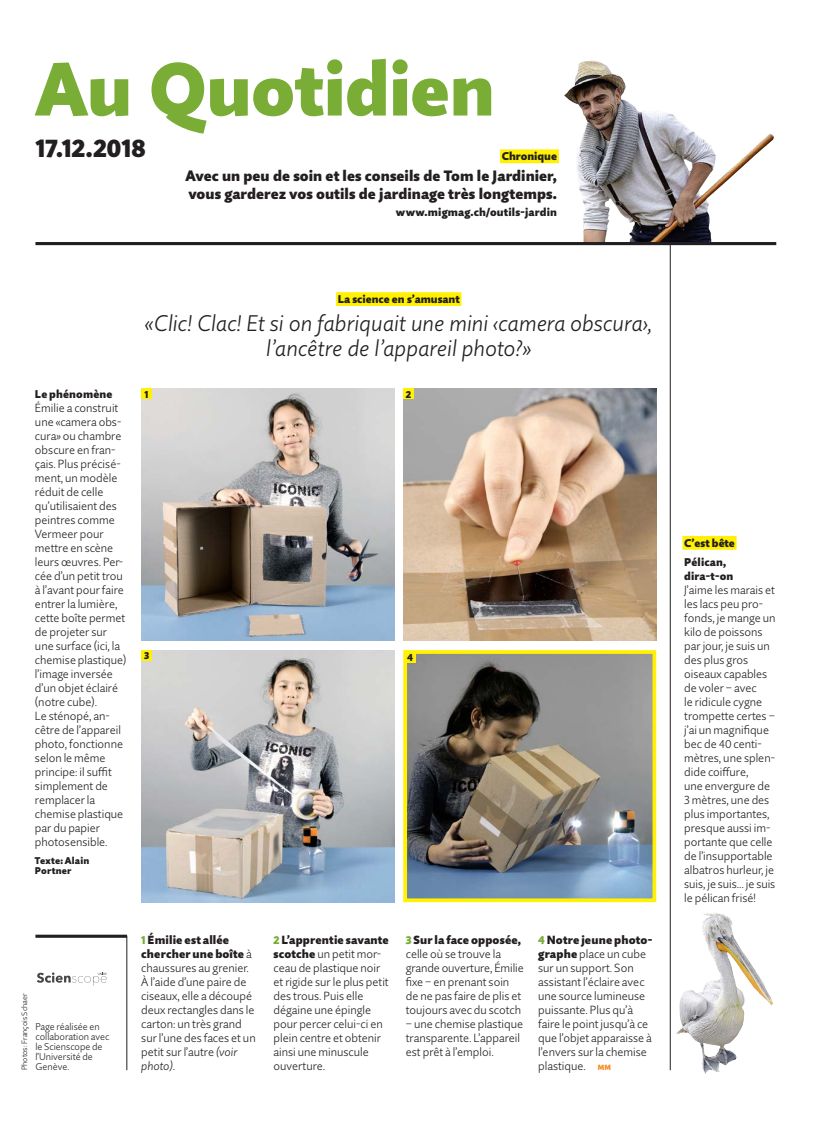
<style>
.page{position:relative;width:833px;height:1134px;background:#fff}
.page>*{position:absolute;margin:0;border:0;box-sizing:border-box;transform-origin:0 0}
._160_TI_60_QS_x04{font:900 75px "Quire Sans Pro";letter-spacing:-.01em;color:#79ad36}
._163_TI_20_QS_x04{font:900 25px "Quire Sans Pro";letter-spacing:-.005em;color:#231f20}
._192_TI_18_mager_ita{font:italic 300 22.5px/25px "Quire Sans Pro";color:#231f20;text-align:center}
._164_TI_12_QS_x04{font:900 15px/17.5px "Quire Sans Pro";letter-spacing:.005em;color:#231f20}
._252_LT_stumpf_QS_x0{font:300 11.75px/14px "Quire Sans Pro";color:#231f20}
._150_SM_QS_x03{font:900 11.25px "Quire Sans Pro";color:#231f20}
._252_LT_stumpf_QS_x0-2{font:900 11.25px/14px "Quire Sans Pro";letter-spacing:.015em;color:#231f20}
._164_TI_12_QS_x04-2{font:900 11.25px "Quire Sans Pro";letter-spacing:.015em;color:#231f20}
._250_ZT_QS_x09{font:900 10px "Quire Sans Pro";color:#231f20}
._330_Fussnote_QS_x13{font:300 9.75px/10px "Quire Sans Pro";color:#231f20}
._330_Fussnote_QS_x13-2{font:900 9.75px/10px "Quire Sans Pro";letter-spacing:.025em;color:#231f20}
._320_Byline_QS_x12{font:300 7.75px "Quire Sans Pro";color:#231f20}
.s1{font-style:italic}
.s2{font-weight:900;font-size:11.25px;color:#79ad36}
.s3{font-weight:900}
.s4{font-weight:900;font-size:7.5px;color:#f6891f}
.s5{font-size:11.5px}
</style>
<div class="page">
<img style="left:141px;top:389px;width:253px;height:252px">
<img style="left:141px;top:650px;width:253px;height:252px">
<img style="left:403px;top:389px;width:253px;height:252px">
<img style="left:408px;top:655px;width:243px;height:242px">
<div style="left:403px;top:650px;width:253px;height:252px;border:4px solid #fff101"></div>
<svg style="left:37px;top:972px;width:70px;height:14px"></svg>
<img style="left:557px;top:60px;width:217px;height:182px">
<div style="left:336px;top:292px;width:125px;height:14px;background:#fff101"></div>
<div style="left:141px;top:389px;width:11px;height:10px;background:#fff101"></div>
<div style="left:141px;top:650px;width:11px;height:11px;background:#fff101"></div>
<div style="left:403px;top:389px;width:11px;height:10px;background:#fff101"></div>
<div style="left:405px;top:652px;width:10px;height:10px;background:#fff101"></div>
<div style="left:682px;top:536px;width:54px;height:14px;background:#fff101"></div>
<hr style="left:35px;top:935px;width:92px;height:3px;background:#231f20">
<hr style="left:127px;top:936px;width:1px;height:134px;background:#231f20">
<div style="left:500px;top:149px;width:59px;height:14px;background:#fff101"></div>
<hr style="left:35px;top:242px;width:741px;height:3px;background:#231f20">
<hr style="left:670px;top:244px;width:1px;height:826px;background:#231f20">
<img style="left:676px;top:912px;width:97px;height:162px">
<p class="_160_TI_60_QS_x04" style="left:35px;top:41px;width:461px">Au Quotidien</p>
<p class="_163_TI_20_QS_x04" style="left:35px;top:132px;width:112px">17.12.2018</p>
<p class="_150_SM_QS_x03" style="left:502px;top:149px;width:57px">Chronique</p>
<p class="_164_TI_12_QS_x04" style="left:185px;top:167px;width:373px">Avec un peu de soin et les conseils de Tom le Jardinier, vous garderez vos outils de jardinage très longtemps.</p>
<p class="_164_TI_12_QS_x04-2" style="left:396px;top:205px;width:163px">www.migmag.ch/outils-jardin</p>
<p class="_252_LT_stumpf_QS_x0-2" style="left:35px;top:387px;width:79px">Le phénomène</p>
<p class="_252_LT_stumpf_QS_x0" style="left:35px;top:401px;width:93px">Émilie a construit une «camera obs&shy;cura<span class="s1">»</span> ou chambre obscure en fran&shy;çais. Plus précisé&shy;ment, un modèle réduit de celle qu’utilisaient des peintres comme<br>Vermeer pour mettre en scène leurs œuvres. Per&shy;cée d’un petit trou à l’avant pour faire entrer la lumière, cette boîte permet de projeter sur une surface (ici, la chemise plastique) l’image inversée d’un objet éclairé (notre cube).<br>Le sténopé, an&shy;cêtre de l’appareil photo, fonctionne selon le même principe: il suffit simplement de remplacer la chemise plastique par du papier photosensible.</p>
<p class="_330_Fussnote_QS_x13-2" style="left:35px;top:855px;width:56px">Texte: Alain<br>Portner</p>
<p class="_150_SM_QS_x03" style="left:338px;top:292px;width:123px">La science en s’amusant</p>
<p class="_192_TI_18_mager_ita" style="left:145px;top:310px;width:509px">«Clic! Clac! Et si on fabriquait une mini ‹camera obscura›, l’ancêtre de l’appareil photo?»</p>
<p class="_250_ZT_QS_x09" style="left:145px;top:388px;width:6px">1</p>
<p class="_250_ZT_QS_x09" style="left:406px;top:388px;width:7px">2</p>
<p class="_250_ZT_QS_x09" style="left:144px;top:649px;width:7px">3</p>
<p class="_250_ZT_QS_x09" style="left:407px;top:651px;width:7px">4</p>
<p class="_320_Byline_QS_x12" style="left:20px;top:1070px;width:78px;rotate:-90deg">Photos: François Schaer</p>
<p class="_330_Fussnote_QS_x13" style="left:35px;top:1022px;width:76px">Page réalisée en collaboration avec le Scienscope de l’Université de<br>Genève.</p>
<p class="_252_LT_stumpf_QS_x0" style="left:141px;top:933px;width:116px"><span class="s2">1</span> <span class="s3">Émilie est allée chercher une boîte</span> à chaussures au grenier.<br>À l’aide d’une paire de ciseaux, elle a découpé deux rectangles dans le carton: un très grand sur l’une des faces et un petit sur l’autre <span class="s1">(voir photo)</span>.</p>
<p class="_252_LT_stumpf_QS_x0" style="left:273px;top:933px;width:117px"><span class="s2">2</span> <span class="s3">L’apprentie savante scotche</span> un petit mor&shy;ceau de plastique noir et rigide sur le plus petit des trous. Puis elle dégaine une épingle pour percer celui-ci en plein centre et obtenir ainsi une minuscule ouverture.</p>
<p class="_252_LT_stumpf_QS_x0" style="left:406px;top:933px;width:119px"><span class="s2">3</span> <span class="s3">Sur la face opposée, </span>celle où se trouve la grande ouverture, Émilie fixe – en prenant soin de ne pas faire de plis et toujours avec du scotch</p>
<p class="_252_LT_stumpf_QS_x0" style="left:406px;top:1017px;width:119px">– une chemise plastique transparente. L’appareil est prêt à l’emploi.</p>
<p class="_252_LT_stumpf_QS_x0" style="left:538px;top:933px;width:116px"><span class="s2">4</span> <span class="s3">Notre jeune photo&shy;graphe</span> place un cube sur un support. Son assistant l’éclaire avec une source lumineuse puissante. Plus qu’à faire le point jusqu’à ce que l’objet apparaisse à l’envers sur la chemise plastique. <span class="s4">MM</span></p>
<p class="_150_SM_QS_x03" style="left:684px;top:535px;width:52px">C’est bête</p>
<p class="_252_LT_stumpf_QS_x0-2" style="left:684px;top:555px;width:51px">Pélican, dira-t-on</p>
<p class="_252_LT_stumpf_QS_x0" style="left:684px;top:583px;width:93px">J’aime les marais et les lacs peu pro&shy;fonds, je mange un kilo de poissons par jour, je suis un des plus gros oiseaux capables de voler – avec<br>le ridicule cygne trompette certes – j’ai un magnifique bec de <span class="s5">40</span> centi&shy;mètres, une splen&shy;dide coiffure,<br>une envergure de<br>3 mètres, une des plus importantes, presque aussi im&shy;portante que celle de l’insupportable albatros hurleur, je suis, je suis… je suis le pélican frisé!</p>
</div>
